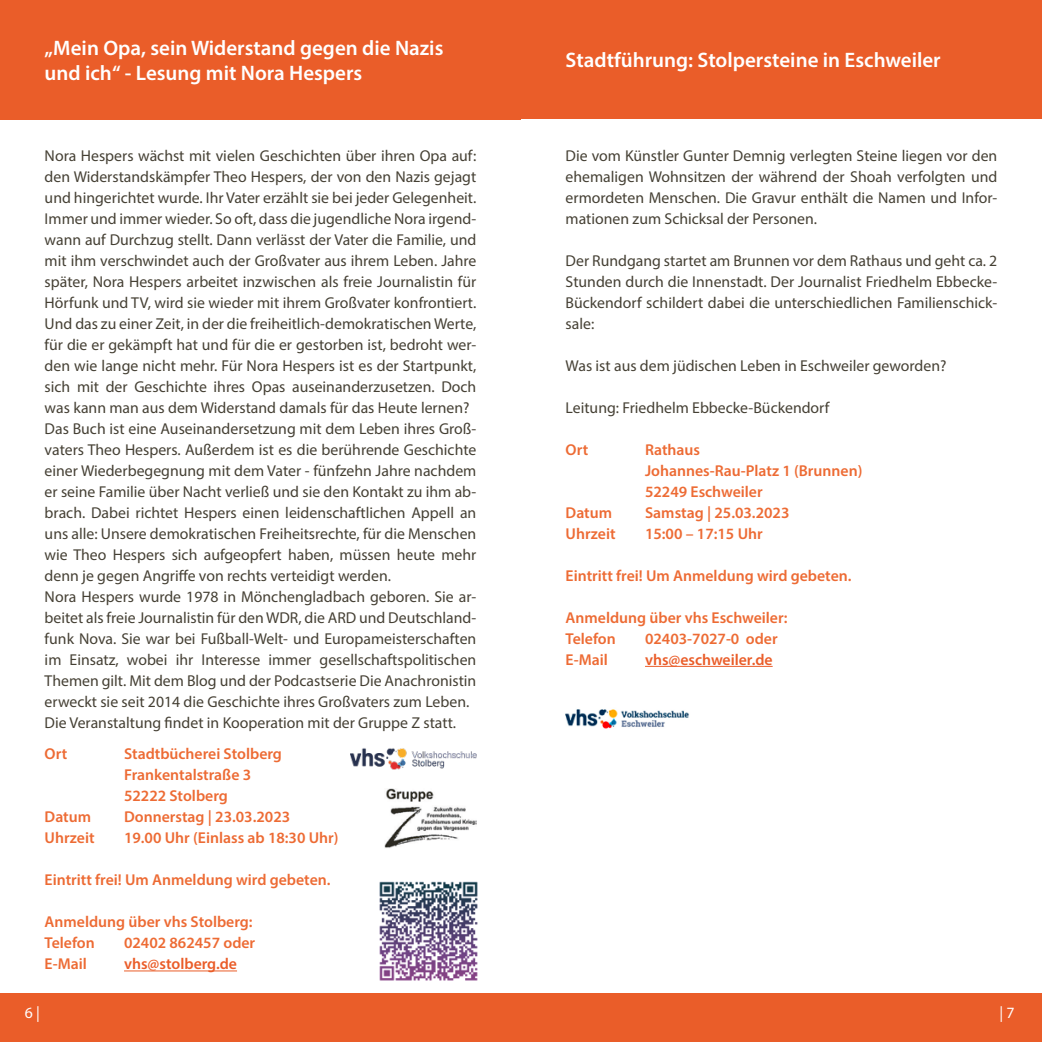
<style>
.page{position:relative;width:1042px;height:1042px;background:#fff}
.page>*{position:absolute;margin:0;border:0;box-sizing:border-box;transform-origin:0 0}
.t1{font:600 21px/24.5px "Myriad Pro";color:#fff}
.Fließtext{font:15.75px/21px "Myriad Pro";color:#454034;text-align:justify}
.Semi_Lila{font:600 15.75px "Myriad Pro";color:#ed6b34}
.Semi_Lila-2{font:600 15.75px "Myriad Pro";color:#ea5d29}
.t2{font:15.75px "Myriad Pro";color:#fff}
</style>
<div class="page">
<div style="left:0;top:993px;width:521px;height:49px;background:#ea5d29"></div>
<div style="left:521px;top:0;width:521px;height:119px;background:#ea5d29"></div>
<div style="left:521px;top:993px;width:521px;height:49px;background:#ea5d29"></div>
<div style="left:0;top:0;width:521px;height:119px;background:#ea5d29"></div>
<hr style="left:124px;top:970px;width:113px;height:1px;background:#ea5d29">
<hr style="left:645px;top:666px;width:127px;height:1px;background:#ea5d29">
<img style="left:565px;top:709px;width:124px;height:20px">
<img style="left:350px;top:748px;width:127px;height:22px">
<img style="left:379px;top:881px;width:99px;height:100px">
<img style="left:385px;top:789px;width:91px;height:59px">
<p class="t1" style="left:45px;top:35px;width:400px">„Mein Opa, sein Widerstand gegen die Nazis und ich“ - Lesung mit Nora Hespers</p>
<p class="Fließtext" style="left:45px;top:145px;width:433px">Nora Hespers wächst mit vielen Geschichten über ihren Opa auf: den Widerstandskämpfer Theo Hespers, der von den Nazis gejagt und hingerichtet wurde. Ihr Vater erzählt sie bei jeder Gelegenheit.<br>Immer und immer wieder. So oft, dass die jugendliche Nora irgend&shy;wann auf Durchzug stellt. Dann verlässt der Vater die Familie, und mit ihm verschwindet auch der Großvater aus ihrem Leben. Jahre später, Nora Hespers arbeitet inzwischen als freie Journalistin für Hörfunk und TV, wird sie wieder mit ihrem Großvater konfrontiert.<br>Und das zu einer Zeit, in der die freiheitlich-demokratischen Werte, für die er gekämpft hat und für die er gestorben ist, bedroht wer&shy;den wie lange nicht mehr. Für Nora Hespers ist es der Startpunkt, sich mit der Geschichte ihres Opas auseinanderzusetzen. Doch was kann man aus dem Widerstand damals für das Heute lernen?</p>
<p class="Fließtext" style="left:45px;top:418px;width:433px">Das Buch ist eine Auseinandersetzung mit dem Leben ihres Groß&shy;vaters Theo Hespers. Außerdem ist es die berührende Geschichte einer Wiederbegegnung mit dem Vater - fünfzehn Jahre nachdem er seine Familie über Nacht verließ und sie den Kontakt zu ihm ab&shy;brach. Dabei richtet Hespers einen leidenschaftlichen Appell an uns alle: Unsere demokratischen Freiheitsrechte, für die Menschen wie Theo Hespers sich aufgeopfert haben, müssen heute mehr denn je gegen Angriffe von rechts verteidigt werden.</p>
<p class="Fließtext" style="left:45px;top:586px;width:433px">Nora Hespers wurde 1978 in Mönchengladbach geboren. Sie ar&shy;beitet als freie Journalistin für den WDR, die ARD und Deutschland&shy;funk Nova. Sie war bei Fußball-Welt- und Europameisterschaften im Einsatz, wobei ihr Interesse immer gesellschaftspolitischen Themen gilt. Mit dem Blog und der Podcastserie Die Anachronistin erweckt sie seit 2014 die Geschichte ihres Großvaters zum Leben.</p>
<p class="Fließtext" style="left:45px;top:712px;width:413px">Die Veranstaltung findet in Kooperation mit der Gruppe Z statt.</p>
<p class="Semi_Lila" style="left:45px;top:744px;width:24px">Ort</p>
<p class="Semi_Lila" style="left:124px;top:744px;width:159px">Stadtbücherei Stolberg</p>
<p class="Semi_Lila" style="left:124px;top:765px;width:129px">Frankentalstraße 3</p>
<p class="Semi_Lila" style="left:124px;top:786px;width:105px">52222 Stolberg</p>
<p class="Semi_Lila" style="left:45px;top:807px;width:48px">Datum</p>
<p class="Semi_Lila" style="left:124px;top:807px;width:168px">Donnerstag | 23.03.2023</p>
<p class="Semi_Lila" style="left:45px;top:828px;width:51px">Uhrzeit</p>
<p class="Semi_Lila" style="left:124px;top:828px;width:216px">19.00 Uhr (Einlass ab 18:30 Uhr)</p>
<p class="Semi_Lila" style="left:45px;top:870px;width:287px">Eintritt frei! Um Anmeldung wird gebeten.</p>
<p class="Semi_Lila" style="left:45px;top:912px;width:209px">Anmeldung über vhs Stolberg:</p>
<p class="Semi_Lila" style="left:45px;top:933px;width:52px">Telefon</p>
<p class="Semi_Lila" style="left:124px;top:933px;width:133px">02402 862457 oder</p>
<p class="Semi_Lila" style="left:45px;top:954px;width:44px">E-Mail</p>
<p class="Semi_Lila-2" style="left:124px;top:954px;width:114px">vhs@stolberg.de</p>
<p class="t1" style="left:566px;top:48px;width:377px">Stadtführung: Stolpersteine in Eschweiler</p>
<p class="Fließtext" style="left:566px;top:145px;width:433px">Die vom Künstler Gunter Demnig verlegten Steine liegen vor den ehemaligen Wohnsitzen der während der Shoah verfolgten und ermordeten Menschen. Die Gravur enthält die Namen und Infor&shy;mationen zum Schicksal der Personen.</p>
<p class="Fließtext" style="left:566px;top:250px;width:433px">Der Rundgang startet am Brunnen vor dem Rathaus und geht ca. 2<br>Stunden durch die Innenstadt. Der Journalist Friedhelm Ebbecke-Bückendorf schildert dabei die unterschiedlichen Familienschick&shy;sale:</p>
<p class="Fließtext" style="left:566px;top:355px;width:382px">Was ist aus dem jüdischen Leben in Eschweiler geworden?</p>
<p class="Fließtext" style="left:566px;top:397px;width:265px">Leitung: Friedhelm Ebbecke-Bückendorf</p>
<p class="Semi_Lila" style="left:566px;top:439px;width:24px">Ort</p>
<p class="Semi_Lila" style="left:645px;top:439px;width:57px">Rathaus</p>
<p class="Semi_Lila" style="left:645px;top:460px;width:219px">Johannes-Rau-Platz 1 (Brunnen)</p>
<p class="Semi_Lila" style="left:645px;top:481px;width:119px">52249 Eschweiler</p>
<p class="Semi_Lila" style="left:566px;top:502px;width:48px">Datum</p>
<p class="Semi_Lila" style="left:645px;top:502px;width:146px">Samstag | 25.03.2023</p>
<p class="Semi_Lila" style="left:566px;top:523px;width:51px">Uhrzeit</p>
<p class="Semi_Lila" style="left:645px;top:523px;width:119px">15:00 – 17:15 Uhr</p>
<p class="Semi_Lila" style="left:566px;top:565px;width:287px">Eintritt frei! Um Anmeldung wird gebeten.</p>
<p class="Semi_Lila" style="left:566px;top:607px;width:223px">Anmeldung über vhs Eschweiler:</p>
<p class="Semi_Lila" style="left:566px;top:628px;width:52px">Telefon</p>
<p class="Semi_Lila" style="left:645px;top:628px;width:134px">02403-7027-0 oder</p>
<p class="Semi_Lila" style="left:566px;top:649px;width:44px">E-Mail</p>
<p class="Semi_Lila-2" style="left:645px;top:649px;width:129px">vhs@eschweiler.de</p>
<p class="t2" style="left:25px;top:1003px;width:17px">6 |</p>
<p class="t2" style="left:999px;top:1003px;width:17px">| 7</p>
</div>
